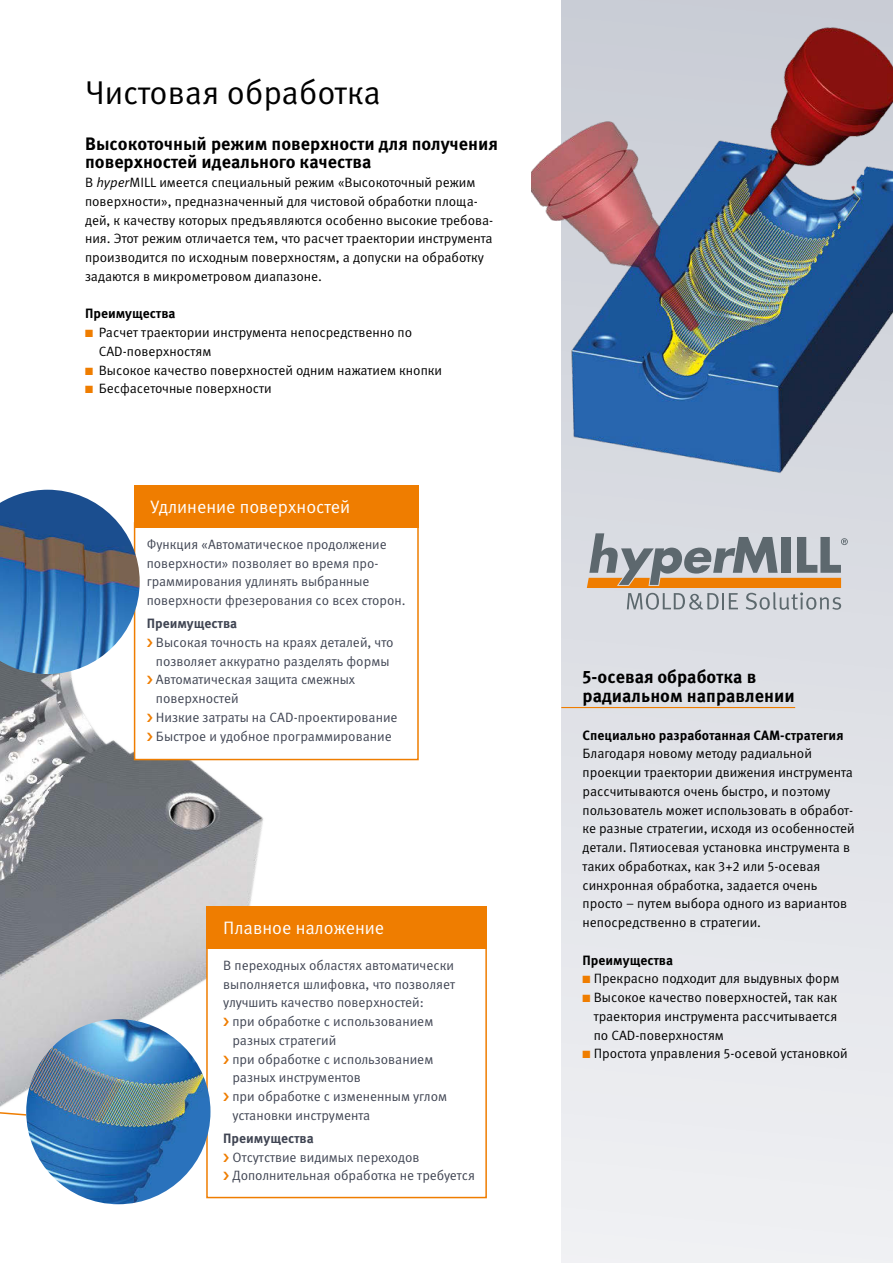
<style>
.page{position:relative;width:893px;height:1263px;background:#fff}
.page>*{position:absolute;margin:0;border:0;box-sizing:border-box;transform-origin:0 0}
.t1{font:33px "Meta Pro";color:#000}
.t2{font:700 18px/18.8px "Meta Pro";color:#000}
.t3{font:18px "Meta Pro";color:#fff}
.t4{font:13.5px/18.8px "Meta Pro";color:#000}
.t5{font:13.5px/18.8px "Meta Pro";color:#404553}
.t6{font:700 13.5px "Meta Pro";color:#000}
.t7{font:700 13.5px "Meta Pro";color:#404553}
.s1{font-style:italic}
.s2{color:#ef7d00}
</style>
<div class="page">
<div style="left:561px;top:0;width:332px;height:1263px;background:#e5e6eb"></div>
<img style="left:0;top:674px;width:296px;height:531px">
<img style="left:531px;top:0;width:362px;height:498px">
<div style="left:134px;top:522px;width:285px;height:238px;background:#fff;border:2px solid #ef7d00"></div>
<div style="left:134px;top:485px;width:285px;height:42px;background:#ef7d00"></div>
<svg style="left:587px;top:533px;width:261px;height:77px"></svg>
<svg style="left:0;top:1076px;width:28px;height:40px"></svg>
<img style="left:0;top:490px;width:140px;height:184px">
<div style="left:206px;top:943px;width:281px;height:255px;background:#fff;border:2px solid #ef7d00"></div>
<div style="left:206px;top:906px;width:281px;height:42px;background:#ef7d00"></div>
<img style="left:26px;top:1019px;width:184px;height:185px;border-radius:92px">
<hr style="left:561px;top:707px;width:234px;height:1px;background:#ef7d00">
<h1 class="t1" style="left:85px;top:72px;width:297px">Чистовая обработка</h1>
<h2 class="t2" style="left:85px;top:134px;width:414px">Высокоточный режим поверхности для получения поверхностей идеального качества</h2>
<p class="t4" style="left:85px;top:173px;width:410px">В <span class="s1">hyper</span>MILL имеется специальный режим «Высокоточный режим поверхности», предназначенный для чистовой обработки площа&shy;дей, к качеству которых предъявляются особенно высокие требова&shy;ния. Этот режим отличается тем, что расчет траектории инструмента производится по исходным поверхностям, а допуски на обработку задаются в микрометровом диапазоне.</p>
<p class="t6" style="left:85px;top:305px;width:92px">Преимущества</p>
<p class="t4" style="left:99px;top:323px;width:315px;text-indent:-14px"><span class="s2">■</span> Расчет траектории инструмента непосредственно по<br>CAD-поверхностям</p>
<p class="t4" style="left:85px;top:361px;width:359px"><span class="s2">■</span> Высокое качество поверхностей одним нажатием кнопки</p>
<p class="t4" style="left:85px;top:380px;width:188px"><span class="s2">■</span> Бесфасеточные поверхности</p>
<h2 class="t3" style="left:151px;top:496px;width:201px">Удлинение поверхностей</h2>
<p class="t5" style="left:147px;top:535px;width:260px">Функция «Автоматическое продолжение поверхности» позволяет во время про&shy;граммирования удлинять выбранные поверхности фрезерования со всех сторон.</p>
<p class="t7" style="left:147px;top:615px;width:92px">Преимущества</p>
<p class="t5" style="left:156px;top:633px;width:243px">Высокая точность на краях деталей, что позволяет аккуратно разделять формы Автоматическая защита смежных поверхностей<br>Низкие затраты на CAD-проектирование Быстрое и удобное программирование</p>
<h2 class="t3" style="left:223px;top:917px;width:163px">Плавное наложение</h2>
<p class="t5" style="left:223px;top:956px;width:232px">В переходных областях автоматически</p>
<p class="t5" style="left:223px;top:975px;width:234px">выполняется шлифовка, что позволяет</p>
<p class="t5" style="left:223px;top:993px;width:202px">улучшить качество поверхностей:</p>
<p class="t5" style="left:232px;top:1012px;width:202px">при обработке с использованием</p>
<p class="t5" style="left:232px;top:1031px;width:105px">разных стратегий</p>
<p class="t5" style="left:232px;top:1050px;width:202px">при обработке с использованием</p>
<p class="t5" style="left:232px;top:1068px;width:130px">разных инструментов</p>
<p class="t5" style="left:232px;top:1087px;width:216px">при обработке с измененным углом</p>
<p class="t5" style="left:232px;top:1106px;width:139px">установки инструмента</p>
<p class="t7" style="left:223px;top:1130px;width:92px">Преимущества</p>
<p class="t5" style="left:232px;top:1148px;width:244px">Отсутствие видимых переходов<br>Дополнительная обработка не требуется</p>
<h2 class="t2" style="left:583px;top:668px;width:214px">5-осевая обработка в радиальном направлении</h2>
<p class="t6" style="left:583px;top:726px;width:262px">Специально разработанная CAM-стратегия</p>
<p class="t4" style="left:583px;top:744px;width:274px">Благодаря новому методу радиальной проекции траектории движения инструмента рассчитываются очень быстро, и поэтому пользователь может использовать в обработ&shy;ке разные стратегии, исходя из особенностей детали. Пятиосевая установка инструмента в таких обработках, как 3+2 или 5-осевая синхронная обработка, задается очень просто – путем выбора одного из вариантов непосредственно в стратегии.</p>
<p class="t6" style="left:583px;top:951px;width:92px">Преимущества</p>
<p class="t4" style="left:583px;top:969px;width:258px"><span class="s2">■</span> Прекрасно подходит для выдувных форм</p>
<p class="t4" style="left:594px;top:988px;width:245px;text-align:justify;text-indent:-11px"><span class="s2">■</span> Высокое качество поверхностей, так как траектория инструмента рассчитывается по CAD-поверхностям</p>
<p class="t4" style="left:583px;top:1044px;width:267px"><span class="s2">■</span> Простота управления 5-осевой установкой</p>
</div>
